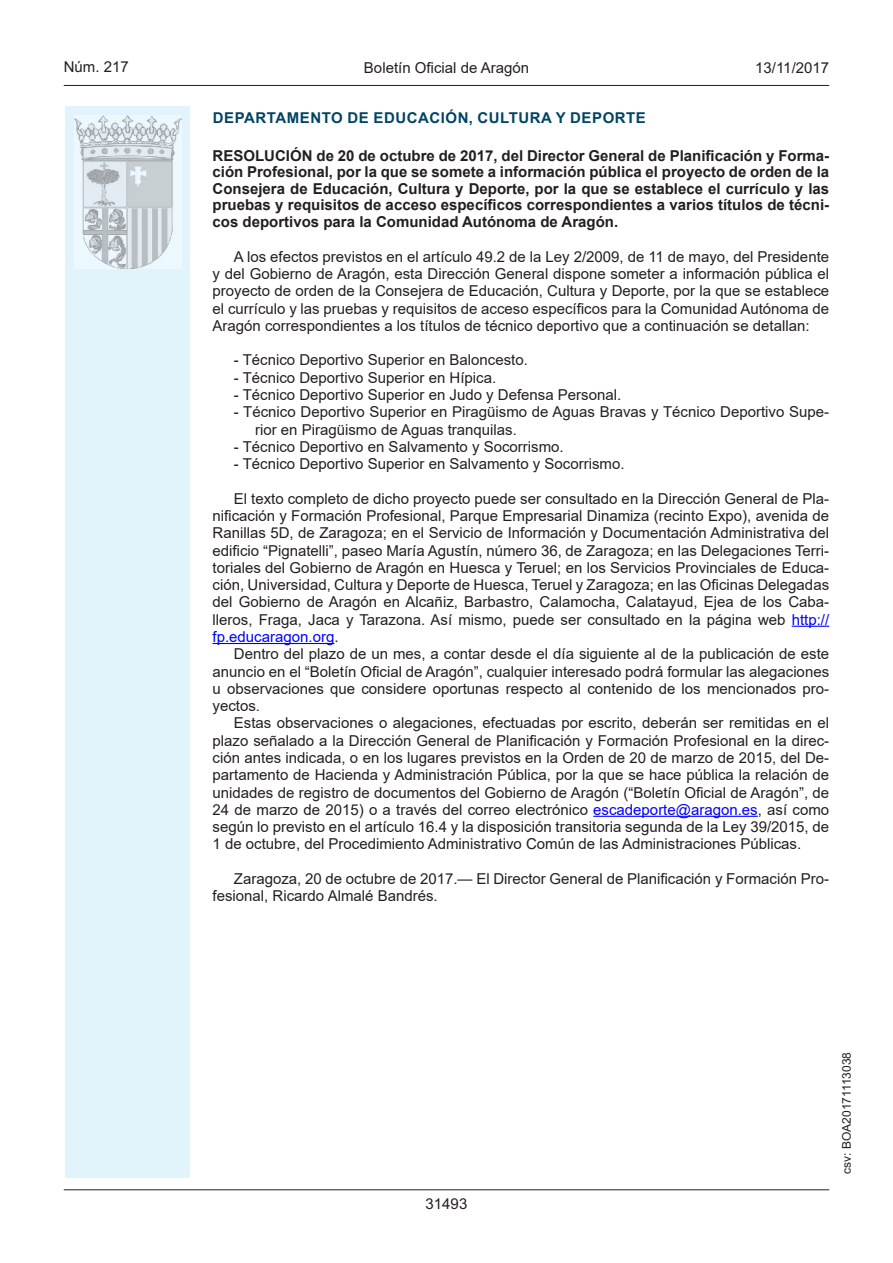
<style>
.page{position:relative;width:893px;height:1263px;background:#fff}
.page>*{position:absolute;margin:0;border:0;box-sizing:border-box;transform-origin:0 0}
.inicio_de_parrafo{font:15px/17.2px "Arial";color:#231f20;text-align:justify}
.Titulo_text{font:15px/16.5px "Arial Bold MT2";color:#231f20;text-align:justify}
.Sangrado_01{font:15px/17.2px "Arial";color:#231f20}
.emisor_text{font:700 15px "Arial";letter-spacing:.035em;color:#004462}
.estilo_head-c{font:15px "Arial";color:#231f20}
.estilo_head-d{font:15px "Arial MT2";color:#231f20}
.estilo_head-i{font:15px "Arial MT2";color:#231f20}
.numero_pagina{font:15px "Arial MT2";color:#231f20}
.estilo_head-i-2{font:12px "Arial MT2";color:#231f20}
.s1{color:#00f}
.s2{font-family:"Arial MT2"}
</style>
<div class="page">
<div style="left:65px;top:106px;width:125px;height:1072px;background:#e1f4fc"></div>
<img style="left:75px;top:115px;width:106px;height:153px">
<hr style="left:64px;top:85px;width:765px;height:1px;background:#231f20">
<hr style="left:64px;top:1189px;width:765px;height:1px;background:#231f20">
<hr style="left:792px;top:626px;width:37px;height:1px;background:#00f">
<hr style="left:213px;top:643px;width:121px;height:1px;background:#00f">
<hr style="left:593px;top:816px;width:165px;height:1px;background:#00f">
<p class="estilo_head-i" style="left:64px;top:57px;width:67px">Núm. 217</p>
<p class="estilo_head-c" style="left:364px;top:57px;width:167px">Boletín Oficial de Aragón</p>
<p class="estilo_head-d" style="left:755px;top:57px;width:75px">13/11/2017</p>
<p class="emisor_text" style="left:213px;top:107px;width:435px">DEPARTAMENTO DE EDUCACIÓN, CULTURA Y DEPORTE</p>
<p class="Titulo_text" style="left:213px;top:147px;width:618px">RESOLUCIÓN de 20 de octubre de 2017, del Director General de Planificación y Forma&shy;ción Profesional, por la que se somete a información pública el proyecto de orden de la Consejera de Educación, Cultura y Deporte, por la que se establece el currículo y las pruebas y requisitos de acceso específicos correspondientes a varios títulos de técni&shy;cos deportivos para la Comunidad Autónoma de Aragón.</p>
<p class="inicio_de_parrafo" style="left:213px;top:248px;width:618px;text-indent:21px">A los efectos previstos en el artículo 49.2 de la Ley 2/2009, de 11 de mayo, del Presidente y del Gobierno de Aragón, esta Dirección General dispone someter a información pública el proyecto de orden de la Consejera de Educación, Cultura y Deporte, por la que se establece el currículo y las pruebas y requisitos de acceso específicos para la Comunidad Autónoma de Aragón correspondientes a los títulos de técnico deportivo que a continuación se detallan:</p>
<p class="inicio_de_parrafo" style="left:234px;top:351px;width:296px">- Técnico Deportivo Superior en Baloncesto.</p>
<p class="inicio_de_parrafo" style="left:234px;top:369px;width:264px">- Técnico Deportivo Superior en Hípica.</p>
<p class="inicio_de_parrafo" style="left:234px;top:386px;width:389px">- Técnico Deportivo Superior en Judo y Defensa Personal.</p>
<p class="Sangrado_01" style="left:255px;top:403px;width:576px;text-indent:-21px">- Técnico Deportivo Superior en Piragüismo de Aguas Bravas y Técnico Deportivo Supe&shy;rior en Piragüismo de Aguas tranquilas.</p>
<p class="inicio_de_parrafo" style="left:234px;top:438px;width:331px">- Técnico Deportivo en Salvamento y Socorrismo.</p>
<p class="inicio_de_parrafo" style="left:234px;top:455px;width:392px">- Técnico Deportivo Superior en Salvamento y Socorrismo.</p>
<p class="inicio_de_parrafo" style="left:213px;top:490px;width:618px;text-indent:21px">El texto completo de dicho proyecto puede ser consultado en la Dirección General de Pla&shy;nificación y Formación Profesional, Parque Empresarial Dinamiza (recinto Expo), avenida de Ranillas 5D, de Zaragoza; en el Servicio de Información y Documentación Administrativa del edificio “Pignatelli”, paseo María Agustín, número 36, de Zaragoza; en las Delegaciones Terri&shy;toriales del Gobierno de Aragón en Huesca y Teruel; en los Servicios Provinciales de Educa&shy;ción, Universidad, Cultura y Deporte de Huesca, Teruel y Zaragoza; en las Oficinas Delegadas del Gobierno de Aragón en Alcañiz, Barbastro, Calamocha, Calatayud, Ejea de los Caba&shy;lleros, Fraga, Jaca y Tarazona. Así mismo, puede ser consultado en la página web <span class="s1">http:// fp.educaragon.org</span><span class="s2">.</span></p>
<p class="inicio_de_parrafo" style="left:213px;top:645px;width:618px;text-indent:21px">Dentro del plazo de un mes, a contar desde el día siguiente al de la publicación de este anuncio en el “Boletín Oficial de Aragón”, cualquier interesado podrá formular las alegaciones u observaciones que considere oportunas respecto al contenido de los mencionados pro&shy;yectos.</p>
<p class="inicio_de_parrafo" style="left:213px;top:714px;width:618px;text-indent:21px">Estas observaciones o alegaciones, efectuadas por escrito, deberán ser remitidas en el plazo señalado a la Dirección General de Planificación y Formación Profesional en la direc&shy;ción antes indicada, o en los lugares previstos en la Orden de 20 de marzo de 2015, del De&shy;partamento de Hacienda y Administración Pública, por la que se hace pública la relación de unidades de registro de documentos del Gobierno de Aragón (“Boletín Oficial de Aragón”, de 24 de marzo de 2015) o a través del correo electrónico <span class="s1">escadeporte@aragon.es</span>, así como según lo previsto en el artículo 16.4 y la disposición transitoria segunda de la Ley 39/2015, de 1 de octubre, del Procedimiento Administrativo Común de las Administraciones Públicas.</p>
<p class="inicio_de_parrafo" style="left:213px;top:870px;width:618px;text-indent:21px">Zaragoza, 20 de octubre de 2017.— El Director General de Planificación y Formación Pro&shy;fesional, Ricardo Almalé Bandrés.</p>
<p class="numero_pagina" style="left:426px;top:1193px;width:43px">31493</p>
<p class="estilo_head-i-2" style="left:838px;top:1174px;width:123px;rotate:-90deg">csv: BOA20171113038</p>
</div>
